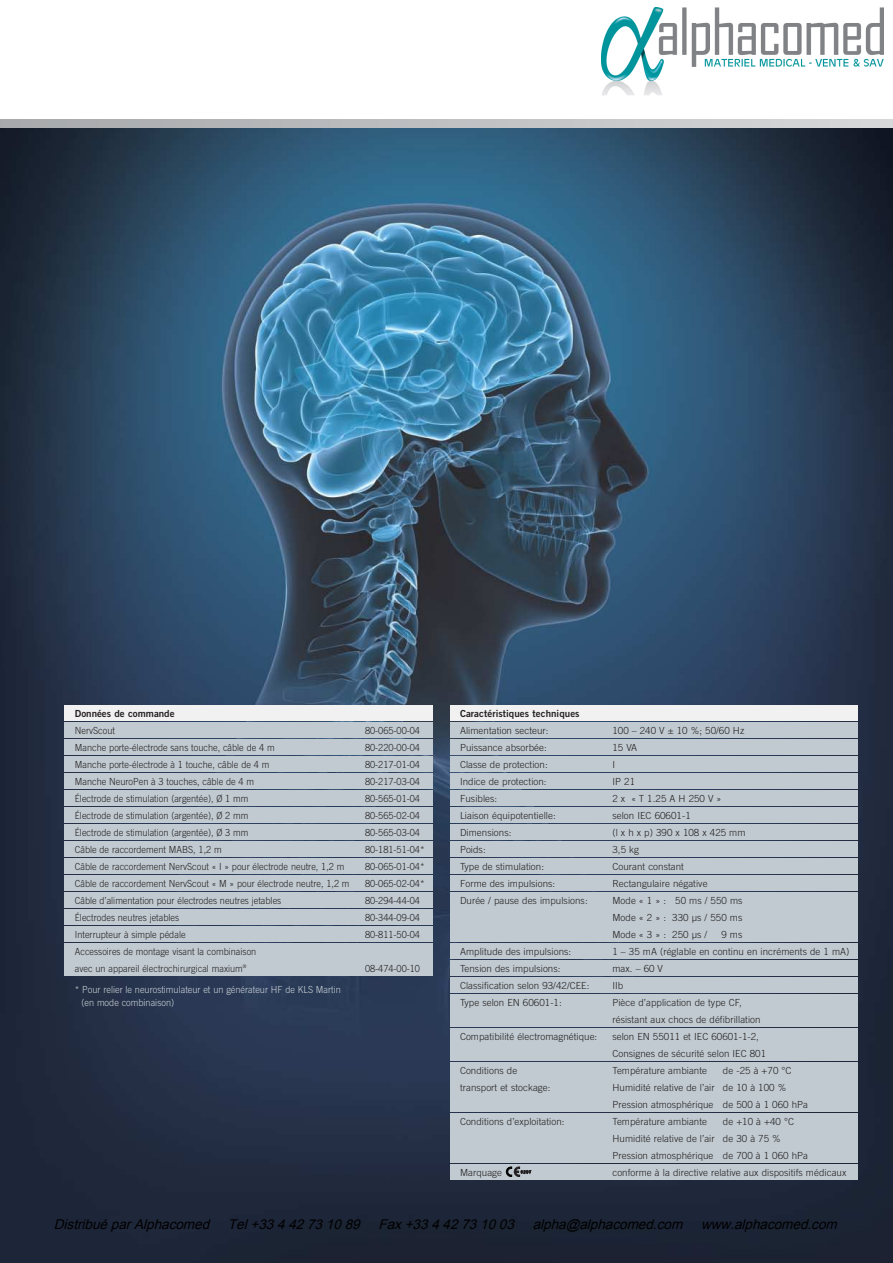
<style>
.page{position:relative;width:893px;height:1263px;background:#fff}
.page>*{position:absolute;margin:0;border:0;box-sizing:border-box;transform-origin:0 0}
.t1{font:italic 13.5px "Arial";color:#000}
.t2{font:300 9.75px/17px "Trade Gothic";letter-spacing:.005em;color:#231f20}
.t3{font:300 9.75px/17px "Trade Gothic";letter-spacing:.005em;color:#231f20;scale:.94 1}
.t4{font:300 9.75px/12.8px "Trade Gothic";color:#ccd3d8;scale:.94 1}
.t5{font:9.75px "Trade Gothic Bold Two";letter-spacing:.005em;color:#231f20}
</style>
<div class="page">
<img style="left:0;top:128px;width:893px;height:1135px">
<svg style="left:0;top:119px;width:893px;height:9px;background:#b6b8bb"></svg>
<div style="left:64px;top:705px;width:369px;height:15px;background:#f1f1f2"></div>
<div style="left:450px;top:705px;width:407px;height:15px;background:#f1f1f2"></div>
<div style="left:450px;top:722px;width:407px;height:15px;background:#c0cad0"></div>
<div style="left:450px;top:739px;width:407px;height:15px;background:#c0cad0"></div>
<div style="left:450px;top:756px;width:407px;height:15px;background:#c0cad0"></div>
<div style="left:450px;top:773px;width:407px;height:15px;background:#c0cad0"></div>
<div style="left:450px;top:790px;width:407px;height:15px;background:#c0cad0"></div>
<div style="left:450px;top:807px;width:407px;height:15px;background:#c0cad0"></div>
<div style="left:450px;top:824px;width:407px;height:15px;background:#c0cad0"></div>
<div style="left:450px;top:841px;width:407px;height:15px;background:#c0cad0"></div>
<div style="left:450px;top:858px;width:407px;height:15px;background:#c0cad0"></div>
<div style="left:450px;top:875px;width:407px;height:15px;background:#c0cad0"></div>
<div style="left:450px;top:892px;width:407px;height:49px;background:#c0cad0"></div>
<div style="left:450px;top:943px;width:407px;height:15px;background:#c0cad0"></div>
<div style="left:450px;top:960px;width:407px;height:15px;background:#c0cad0"></div>
<div style="left:450px;top:977px;width:407px;height:15px;background:#c0cad0"></div>
<div style="left:450px;top:994px;width:407px;height:32px;background:#c0cad0"></div>
<div style="left:450px;top:1028px;width:407px;height:32px;background:#c0cad0"></div>
<div style="left:450px;top:1062px;width:407px;height:49px;background:#c0cad0"></div>
<div style="left:450px;top:1113px;width:407px;height:50px;background:#c0cad0"></div>
<div style="left:450px;top:1164px;width:407px;height:16px;background:#c0cad0"></div>
<div style="left:64px;top:722px;width:369px;height:15px;background:#c0cad0"></div>
<div style="left:64px;top:739px;width:369px;height:15px;background:#c0cad0"></div>
<div style="left:64px;top:756px;width:369px;height:15px;background:#c0cad0"></div>
<div style="left:64px;top:773px;width:369px;height:15px;background:#c0cad0"></div>
<div style="left:64px;top:790px;width:369px;height:15px;background:#c0cad0"></div>
<div style="left:64px;top:807px;width:369px;height:15px;background:#c0cad0"></div>
<div style="left:64px;top:824px;width:369px;height:15px;background:#c0cad0"></div>
<div style="left:64px;top:841px;width:369px;height:15px;background:#c0cad0"></div>
<div style="left:64px;top:858px;width:369px;height:15px;background:#c0cad0"></div>
<div style="left:64px;top:875px;width:369px;height:15px;background:#c0cad0"></div>
<div style="left:64px;top:892px;width:369px;height:15px;background:#c0cad0"></div>
<div style="left:64px;top:909px;width:369px;height:15px;background:#c0cad0"></div>
<div style="left:64px;top:926px;width:369px;height:15px;background:#c0cad0"></div>
<div style="left:64px;top:943px;width:369px;height:32px;background:#c0cad0"></div>
<svg style="left:506px;top:1167px;width:25px;height:9px"></svg>
<img style="left:602px;top:8px;width:282px;height:136px">
<p class="t5" style="left:75px;top:710px;width:101px">Données de commande</p>
<p class="t3" style="left:75px;top:723px;width:44px">NervScout</p>
<p class="t3" style="left:365px;top:723px;width:60px">80-065-00-04</p>
<p class="t3" style="left:75px;top:740px;width:214px">Manche porte-électrode sans touche, câble de 4 m</p>
<p class="t3" style="left:365px;top:740px;width:60px">80-220-00-04</p>
<p class="t3" style="left:75px;top:757px;width:208px">Manche porte-électrode à 1 touche, câble de 4 m</p>
<p class="t3" style="left:365px;top:757px;width:60px">80-217-01-04</p>
<p class="t3" style="left:75px;top:774px;width:192px">Manche NeuroPen à 3 touches, câble de 4 m</p>
<p class="t3" style="left:365px;top:774px;width:60px">80-217-03-04</p>
<p class="t3" style="left:75px;top:791px;width:186px">Électrode de stimulation (argentée), Ø 1 mm</p>
<p class="t3" style="left:365px;top:791px;width:60px">80-565-01-04</p>
<p class="t3" style="left:75px;top:808px;width:186px">Électrode de stimulation (argentée), Ø 2 mm</p>
<p class="t3" style="left:365px;top:808px;width:60px">80-565-02-04</p>
<p class="t3" style="left:75px;top:825px;width:186px">Électrode de stimulation (argentée), Ø 3 mm</p>
<p class="t3" style="left:365px;top:825px;width:60px">80-565-03-04</p>
<p class="t3" style="left:75px;top:842px;width:158px">Câble de raccordement MABS, 1,2 m</p>
<p class="t3" style="left:365px;top:842px;width:65px">80-181-51-04*</p>
<p class="t3" style="left:75px;top:859px;width:288px">Câble de raccordement NervScout « I » pour électrode neutre, 1,2 m</p>
<p class="t3" style="left:365px;top:859px;width:65px">80-065-01-04*</p>
<p class="t3" style="left:75px;top:876px;width:294px">Câble de raccordement NervScout « M » pour électrode neutre, 1,2 m</p>
<p class="t3" style="left:365px;top:876px;width:65px">80-065-02-04*</p>
<p class="t3" style="left:75px;top:893px;width:221px">Câble d’alimentation pour électrodes neutres jetables</p>
<p class="t3" style="left:365px;top:893px;width:60px">80-294-44-04</p>
<p class="t3" style="left:75px;top:910px;width:113px">Électrodes neutres jetables</p>
<p class="t3" style="left:365px;top:910px;width:60px">80-344-09-04</p>
<p class="t3" style="left:75px;top:927px;width:119px">Interrupteur à simple pédale</p>
<p class="t3" style="left:365px;top:927px;width:60px">80-811-50-04</p>
<p class="t3" style="left:75px;top:944px;width:195px">Accessoires de montage visant la combinaison avec un appareil électrochirurgical maxium<sup>®</sup></p>
<p class="t3" style="left:365px;top:961px;width:60px">08-474-00-10</p>
<p class="t4" style="left:81px;top:984px;width:277px;text-indent:-7px">* Pour relier le neurostimulateur et un générateur HF de KLS Martin (en mode combinaison)</p>
<p class="t5" style="left:460px;top:710px;width:121px">Caractéristiques techniques</p>
<p class="t2" style="left:460px;top:723px;width:90px">Alimentation secteur:</p>
<p class="t2" style="left:612px;top:723px;width:133px">100 – 240 V ± 10 %; 50/60 Hz</p>
<p class="t2" style="left:460px;top:740px;width:88px">Puissance absorbée:</p>
<p class="t2" style="left:612px;top:740px;width:26px">15 VA</p>
<p class="t2" style="left:460px;top:757px;width:89px">Classe de protection:</p>
<p class="t2" style="left:612px;top:757px;width:4px">I</p>
<p class="t2" style="left:460px;top:774px;width:88px">Indice de protection:</p>
<p class="t2" style="left:612px;top:774px;width:24px">IP 21</p>
<p class="t2" style="left:460px;top:791px;width:39px">Fusibles:</p>
<p class="t2" style="left:612px;top:791px;width:111px">2 x « T 1.25 A H 250 V »</p>
<p class="t2" style="left:460px;top:808px;width:97px">Liaison équipotentielle:</p>
<p class="t2" style="left:612px;top:808px;width:80px">selon IEC 60601-1</p>
<p class="t2" style="left:460px;top:825px;width:53px">Dimensions:</p>
<p class="t2" style="left:612px;top:825px;width:135px">(l x h x p) 390 x 108 x 425 mm</p>
<p class="t2" style="left:460px;top:842px;width:27px">Poids:</p>
<p class="t2" style="left:612px;top:842px;width:28px">3,5 kg</p>
<p class="t2" style="left:460px;top:859px;width:86px">Type de stimulation:</p>
<p class="t2" style="left:612px;top:859px;width:73px">Courant constant</p>
<p class="t2" style="left:460px;top:876px;width:97px">Forme des impulsions:</p>
<p class="t2" style="left:612px;top:876px;width:97px">Rectangulaire négative</p>
<p class="t2" style="left:460px;top:893px;width:129px">Durée / pause des impulsions:</p>
<p class="t2" style="left:612px;top:893px;width:132px;text-align:justify">Mode « 1 » : 50 ms / 550 ms Mode « 2 » : 330 µs / 550 ms Mode « 3 » : 250 µs /</p>
<p class="t2" style="left:721px;top:927px;width:23px">9 ms</p>
<p class="t2" style="left:460px;top:944px;width:113px">Amplitude des impulsions:</p>
<p class="t2" style="left:612px;top:944px;width:239px">1 – 35 mA (réglable en continu en incréments de 1 mA)</p>
<p class="t2" style="left:460px;top:961px;width:102px">Tension des impulsions:</p>
<p class="t2" style="left:612px;top:961px;width:52px">max. – 60 V</p>
<p class="t2" style="left:460px;top:978px;width:131px">Classification selon 93/42/CEE:</p>
<p class="t2" style="left:612px;top:978px;width:12px">IIb</p>
<p class="t2" style="left:460px;top:995px;width:103px">Type selon EN 60601-1:</p>
<p class="t2" style="left:612px;top:995px;width:150px">Pièce d’application de type CF, résistant aux chocs de défibrillation</p>
<p class="t2" style="left:460px;top:1029px;width:139px">Compatibilité électromagnétique:</p>
<p class="t2" style="left:612px;top:1029px;width:155px">selon EN 55011 et IEC 60601-1-2,<br>Consignes de sécurité selon IEC 801</p>
<p class="t2" style="left:460px;top:1063px;width:59px">Conditions de</p>
<p class="t2" style="left:612px;top:1063px;width:96px">Température ambiante</p>
<p class="t2" style="left:723px;top:1063px;width:70px">de -25 à +70 °C</p>
<p class="t2" style="left:460px;top:1080px;width:92px">transport et stockage:</p>
<p class="t2" style="left:612px;top:1080px;width:197px">Humidité relative de l’air de 10 à 100 %<br>Pression atmosphérique de 500 à 1 060 hPa</p>
<p class="t2" style="left:460px;top:1114px;width:106px">Conditions d’exploitation:</p>
<p class="t2" style="left:612px;top:1114px;width:96px">Température ambiante</p>
<p class="t2" style="left:612px;top:1114px;width:197px;text-indent:110px">de +10 à +40 °C<br>Humidité relative de l’air de 30 à 75 %<br>Pression atmosphérique de 700 à 1 060 hPa</p>
<p class="t2" style="left:460px;top:1165px;width:44px">Marquage</p>
<p class="t2" style="left:612px;top:1165px;width:235px">conforme à la directive relative aux dispositifs médicaux</p>
<h1 class="t1" style="left:54px;top:1215px;width:789px">DistribuéparAlphacomed Tel+33442731089 Fax+33442731003 alpha@alphacomed.com www.alphacomed.com</h1>
</div>
